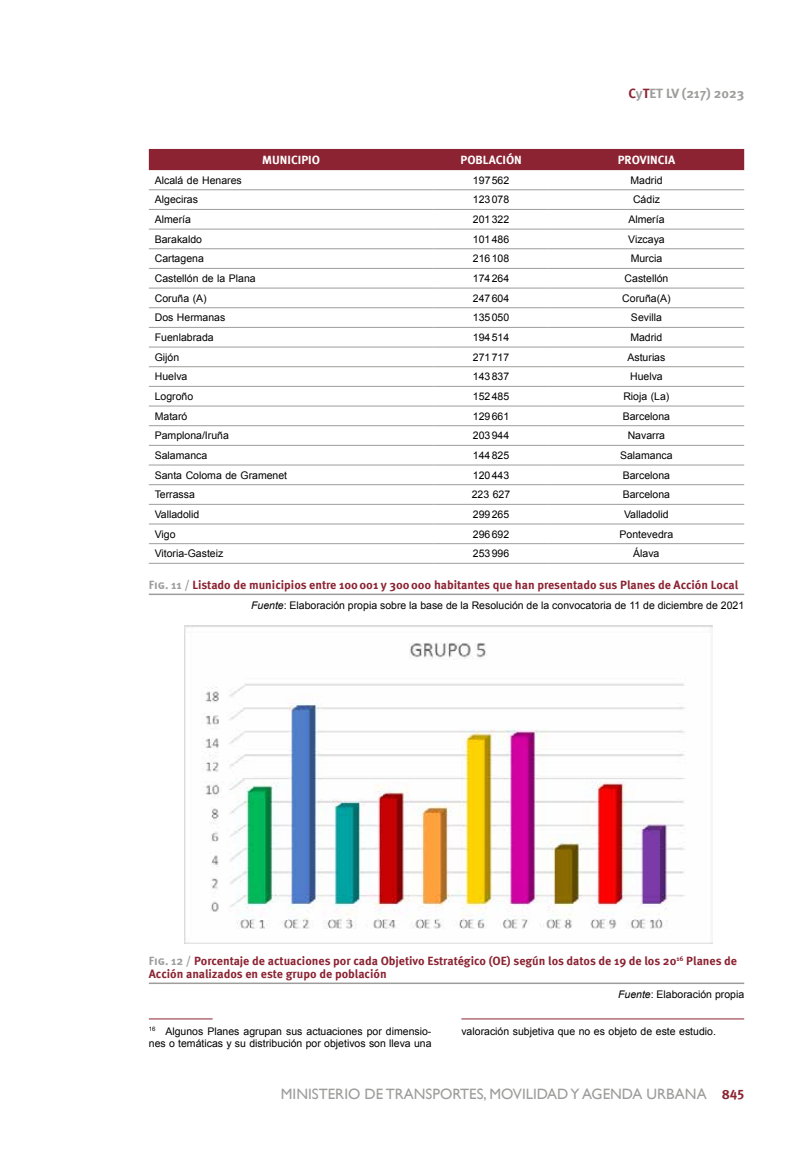
<style>
.page{position:relative;width:808px;height:1149px;background:#fff}
.page>*{position:absolute;margin:0;border:0;box-sizing:border-box;transform-origin:0 0}
.t1{font:15px "Gill Sans";color:#9d9d9c}
.t2{font:700 13.5px "Meta Pro";color:#9d9d9c}
.t3{font:700 12px/13.2px "Meta Pro";color:#8b2332}
.t4{font:700 12px "Meta Pro";color:#fff}
.t5{font:10.5px/12px "Arial";color:#000}
.s1{color:#8b2332}
.s2{color:#9d9d9c}
.s3{font-style:italic}
.s4{font-family:"Meta Pro";font-weight:700;font-size:13.5px;color:#8b2332}
</style>
<div class="page">
<div style="left:149px;top:149px;width:595px;height:21px;background:#8b2332"></div>
<hr style="left:149px;top:189px;width:284px;height:1px;background:#9d9d9c">
<hr style="left:433px;top:189px;width:116px;height:1px;background:#9d9d9c">
<hr style="left:549px;top:189px;width:195px;height:1px;background:#9d9d9c">
<hr style="left:149px;top:209px;width:284px;height:1px;background:#9d9d9c">
<hr style="left:433px;top:209px;width:116px;height:1px;background:#9d9d9c">
<hr style="left:549px;top:209px;width:195px;height:1px;background:#9d9d9c">
<hr style="left:149px;top:229px;width:284px;height:1px;background:#9d9d9c">
<hr style="left:433px;top:229px;width:116px;height:1px;background:#9d9d9c">
<hr style="left:549px;top:229px;width:195px;height:1px;background:#9d9d9c">
<hr style="left:149px;top:248px;width:284px;height:1px;background:#9d9d9c">
<hr style="left:433px;top:248px;width:116px;height:1px;background:#9d9d9c">
<hr style="left:549px;top:248px;width:195px;height:1px;background:#9d9d9c">
<hr style="left:149px;top:268px;width:284px;height:1px;background:#9d9d9c">
<hr style="left:433px;top:268px;width:116px;height:1px;background:#9d9d9c">
<hr style="left:549px;top:268px;width:195px;height:1px;background:#9d9d9c">
<hr style="left:149px;top:287px;width:284px;height:1px;background:#9d9d9c">
<hr style="left:433px;top:287px;width:116px;height:1px;background:#9d9d9c">
<hr style="left:549px;top:287px;width:195px;height:1px;background:#9d9d9c">
<hr style="left:149px;top:307px;width:284px;height:1px;background:#9d9d9c">
<hr style="left:433px;top:307px;width:116px;height:1px;background:#9d9d9c">
<hr style="left:549px;top:307px;width:195px;height:1px;background:#9d9d9c">
<hr style="left:149px;top:327px;width:284px;height:1px;background:#9d9d9c">
<hr style="left:433px;top:327px;width:116px;height:1px;background:#9d9d9c">
<hr style="left:549px;top:327px;width:195px;height:1px;background:#9d9d9c">
<hr style="left:149px;top:346px;width:284px;height:1px;background:#9d9d9c">
<hr style="left:433px;top:346px;width:116px;height:1px;background:#9d9d9c">
<hr style="left:549px;top:346px;width:195px;height:1px;background:#9d9d9c">
<hr style="left:149px;top:366px;width:284px;height:1px;background:#9d9d9c">
<hr style="left:433px;top:366px;width:116px;height:1px;background:#9d9d9c">
<hr style="left:549px;top:366px;width:195px;height:1px;background:#9d9d9c">
<hr style="left:149px;top:386px;width:284px;height:1px;background:#9d9d9c">
<hr style="left:433px;top:386px;width:116px;height:1px;background:#9d9d9c">
<hr style="left:549px;top:386px;width:195px;height:1px;background:#9d9d9c">
<hr style="left:149px;top:405px;width:284px;height:1px;background:#9d9d9c">
<hr style="left:433px;top:405px;width:116px;height:1px;background:#9d9d9c">
<hr style="left:549px;top:405px;width:195px;height:1px;background:#9d9d9c">
<hr style="left:149px;top:425px;width:284px;height:1px;background:#9d9d9c">
<hr style="left:433px;top:425px;width:116px;height:1px;background:#9d9d9c">
<hr style="left:549px;top:425px;width:195px;height:1px;background:#9d9d9c">
<hr style="left:149px;top:445px;width:284px;height:1px;background:#9d9d9c">
<hr style="left:433px;top:445px;width:116px;height:1px;background:#9d9d9c">
<hr style="left:549px;top:445px;width:195px;height:1px;background:#9d9d9c">
<hr style="left:149px;top:464px;width:284px;height:1px;background:#9d9d9c">
<hr style="left:433px;top:464px;width:116px;height:1px;background:#9d9d9c">
<hr style="left:549px;top:464px;width:195px;height:1px;background:#9d9d9c">
<hr style="left:149px;top:484px;width:284px;height:1px;background:#9d9d9c">
<hr style="left:433px;top:484px;width:116px;height:1px;background:#9d9d9c">
<hr style="left:549px;top:484px;width:195px;height:1px;background:#9d9d9c">
<hr style="left:149px;top:504px;width:284px;height:1px;background:#9d9d9c">
<hr style="left:433px;top:504px;width:116px;height:1px;background:#9d9d9c">
<hr style="left:549px;top:504px;width:195px;height:1px;background:#9d9d9c">
<hr style="left:149px;top:523px;width:284px;height:1px;background:#9d9d9c">
<hr style="left:433px;top:523px;width:116px;height:1px;background:#9d9d9c">
<hr style="left:549px;top:523px;width:195px;height:1px;background:#9d9d9c">
<hr style="left:149px;top:543px;width:284px;height:1px;background:#9d9d9c">
<hr style="left:433px;top:543px;width:116px;height:1px;background:#9d9d9c">
<hr style="left:549px;top:543px;width:195px;height:1px;background:#9d9d9c">
<hr style="left:149px;top:562px;width:284px;height:1px;background:#9d9d9c">
<hr style="left:433px;top:562px;width:116px;height:1px;background:#9d9d9c">
<hr style="left:549px;top:562px;width:195px;height:1px;background:#9d9d9c">
<hr style="left:149px;top:593px;width:595px;height:2px;background:#9d9d9c">
<img style="left:184px;top:625px;width:528px;height:317px">
<hr style="left:149px;top:982px;width:595px;height:1px;background:#9d9d9c">
<hr style="left:149px;top:1018px;width:64px;height:1px;background:#8b2332">
<hr style="left:461px;top:1018px;width:283px;height:1px;background:#8b2332">
<p class="t2" style="left:629px;top:83px;width:117px"><span class="s1">C</span>y<span class="s1">T</span>ET LV (217) 2023</p>
<p class="t4" style="left:262px;top:150px;width:59px">MUNICIPIO</p>
<p class="t4" style="left:460px;top:150px;width:63px">POBLACIÓN</p>
<p class="t4" style="left:618px;top:150px;width:59px">PROVINCIA</p>
<p class="t5" style="left:155px;top:174px;width:88px">Alcalá de Henares</p>
<p class="t5" style="left:473px;top:174px;width:38px">197562</p>
<p class="t5" style="left:630px;top:174px;width:34px">Madrid</p>
<p class="t5" style="left:155px;top:194px;width:45px">Algeciras</p>
<p class="t5" style="left:473px;top:194px;width:38px">123078</p>
<p class="t5" style="left:633px;top:194px;width:28px">Cádiz</p>
<p class="t5" style="left:155px;top:213px;width:38px">Almería</p>
<p class="t5" style="left:473px;top:213px;width:38px">201322</p>
<p class="t5" style="left:628px;top:213px;width:38px">Almería</p>
<p class="t5" style="left:155px;top:233px;width:49px">Barakaldo</p>
<p class="t5" style="left:473px;top:233px;width:38px">101486</p>
<p class="t5" style="left:628px;top:233px;width:38px">Vizcaya</p>
<p class="t5" style="left:155px;top:253px;width:51px">Cartagena</p>
<p class="t5" style="left:473px;top:253px;width:38px">216108</p>
<p class="t5" style="left:631px;top:253px;width:33px">Murcia</p>
<p class="t5" style="left:155px;top:272px;width:102px">Castellón de la Plana</p>
<p class="t5" style="left:473px;top:272px;width:38px">174264</p>
<p class="t5" style="left:624px;top:272px;width:45px">Castellón</p>
<p class="t5" style="left:155px;top:292px;width:53px">Coruña (A)</p>
<p class="t5" style="left:473px;top:292px;width:38px">247604</p>
<p class="t5" style="left:622px;top:292px;width:50px">Coruña(A)</p>
<p class="t5" style="left:155px;top:312px;width:72px">Dos Hermanas</p>
<p class="t5" style="left:473px;top:312px;width:38px">135050</p>
<p class="t5" style="left:631px;top:312px;width:32px">Sevilla</p>
<p class="t5" style="left:155px;top:331px;width:60px">Fuenlabrada</p>
<p class="t5" style="left:473px;top:331px;width:38px">194514</p>
<p class="t5" style="left:630px;top:331px;width:34px">Madrid</p>
<p class="t5" style="left:155px;top:351px;width:26px">Gijón</p>
<p class="t5" style="left:473px;top:351px;width:38px">271717</p>
<p class="t5" style="left:627px;top:351px;width:39px">Asturias</p>
<p class="t5" style="left:155px;top:370px;width:34px">Huelva</p>
<p class="t5" style="left:473px;top:370px;width:38px">143837</p>
<p class="t5" style="left:630px;top:370px;width:34px">Huelva</p>
<p class="t5" style="left:155px;top:390px;width:40px">Logroño</p>
<p class="t5" style="left:473px;top:390px;width:38px">152485</p>
<p class="t5" style="left:623px;top:390px;width:48px">Rioja (La)</p>
<p class="t5" style="left:155px;top:410px;width:34px">Mataró</p>
<p class="t5" style="left:473px;top:410px;width:38px">129661</p>
<p class="t5" style="left:623px;top:410px;width:49px">Barcelona</p>
<p class="t5" style="left:155px;top:429px;width:76px">Pamplona/Iruña</p>
<p class="t5" style="left:473px;top:429px;width:38px">203944</p>
<p class="t5" style="left:628px;top:429px;width:39px">Navarra</p>
<p class="t5" style="left:155px;top:449px;width:54px">Salamanca</p>
<p class="t5" style="left:473px;top:449px;width:38px">144825</p>
<p class="t5" style="left:620px;top:449px;width:54px">Salamanca</p>
<p class="t5" style="left:155px;top:469px;width:134px">Santa Coloma de Gramenet</p>
<p class="t5" style="left:473px;top:469px;width:38px">120443</p>
<p class="t5" style="left:623px;top:469px;width:49px">Barcelona</p>
<p class="t5" style="left:155px;top:488px;width:42px">Terrassa</p>
<p class="t5" style="left:472px;top:488px;width:40px">223 627</p>
<p class="t5" style="left:623px;top:488px;width:49px">Barcelona</p>
<p class="t5" style="left:155px;top:508px;width:46px">Valladolid</p>
<p class="t5" style="left:473px;top:508px;width:38px">299265</p>
<p class="t5" style="left:624px;top:508px;width:46px">Valladolid</p>
<p class="t5" style="left:155px;top:528px;width:22px">Vigo</p>
<p class="t5" style="left:473px;top:528px;width:38px">296692</p>
<p class="t5" style="left:619px;top:528px;width:55px">Pontevedra</p>
<p class="t5" style="left:155px;top:547px;width:70px">Vitoria-Gasteiz</p>
<p class="t5" style="left:473px;top:547px;width:38px">253996</p>
<p class="t5" style="left:633px;top:547px;width:28px">Álava</p>
<p class="t3" style="left:149px;top:577px;width:591px"><span class="s2">Fig. 11 /</span> Listado de municipios entre 100001 y 300000 habitantes que han presentado sus Planes de Acción Local</p>
<p class="t5" style="left:251px;top:599px;width:495px"><span class="s3">Fuente</span>: Elaboración propia sobre la base de la Resolución de la convocatoria de 11 de diciembre de 2021</p>
<p class="t3" style="left:149px;top:953px;width:590px"><span class="s2">Fig. 12 /</span> Porcentaje de actuaciones por cada Objetivo Estratégico (OE) según los datos de 19 de los 20<sup>16</sup> Planes de<br>Acción analizados en este grupo de población</p>
<p class="t5" style="left:618px;top:988px;width:128px"><span class="s3">Fuente</span>: Elaboración propia</p>
<p class="t5" style="left:149px;top:1024px;width:284px"><sup>16</sup> Algunos Planes agrupan sus actuaciones por dimensio&shy;nes o temáticas y su distribución por objetivos son lleva una</p>
<p class="t5" style="left:461px;top:1024px;width:256px">valoración subjetiva que no es objeto de este estudio.</p>
<h1 class="t1" style="left:281px;top:1084px;width:465px">MINISTERIO DE TRANSPORTES, MOVILIDAD Y AGENDA URBANA <span class="s4">845</span></h1>
</div>
